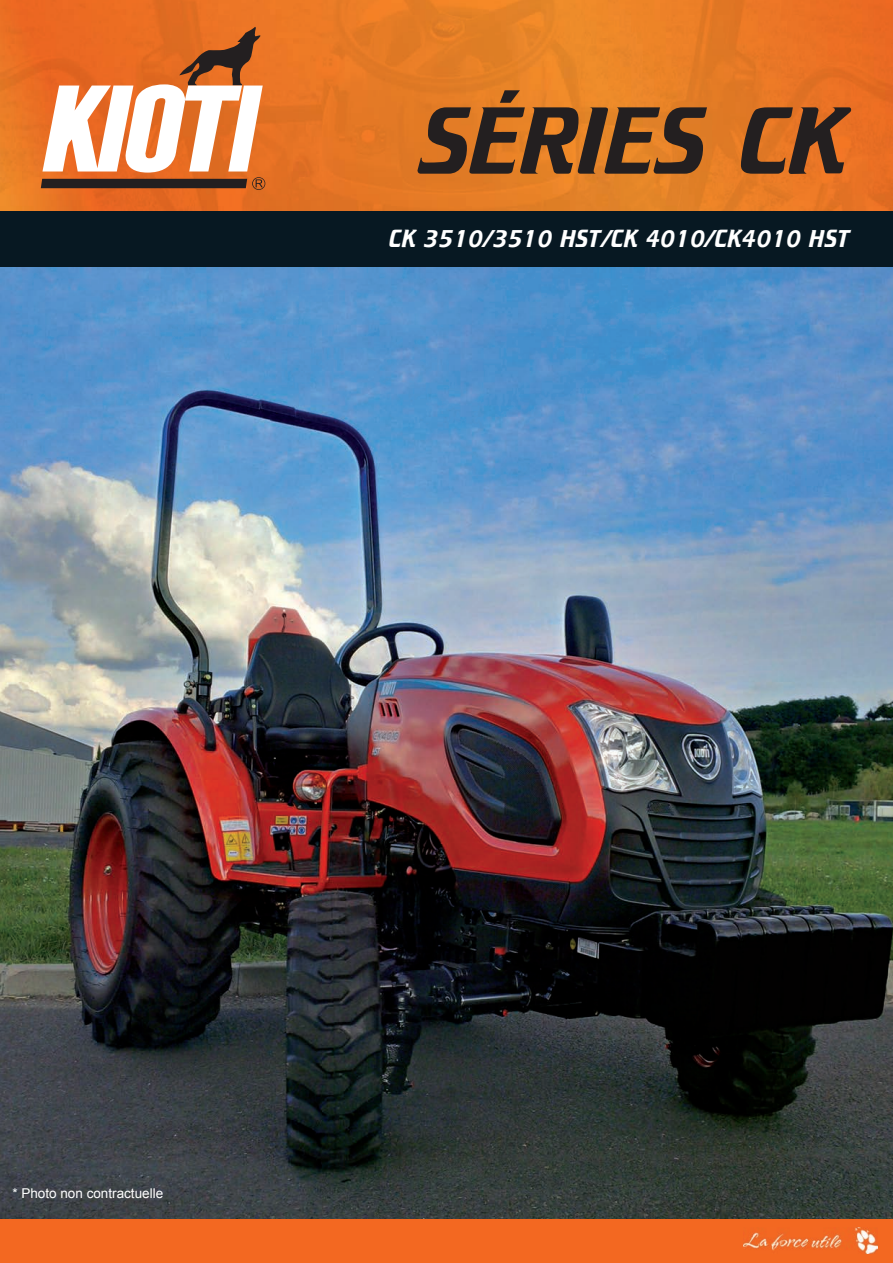
<style>
.page{position:relative;width:893px;height:1263px;background:#fff}
.page>*{position:absolute;margin:0;border:0;box-sizing:border-box;transform-origin:0 0}
.t1{font:97.5px "Trekker";letter-spacing:-.03em;color:#231f20}
.t2{font:25.2px "Trekker";color:#fff;scale:.93 1}
.t3{font:13.5px "Arial";color:#fff}
</style>
<div class="page">
<img style="left:0;top:267px;width:893px;height:952px">
<img style="left:0;top:0;width:893px;height:212px">
<svg style="left:41px;top:27px;width:224px;height:163px"></svg>
<div style="left:0;top:1219px;width:893px;height:44px;background:#f36821"></div>
<img style="left:744px;top:1227px;width:134px;height:27px">
<div style="left:0;top:212px;width:893px;height:55px;background:#071822"></div>
<h1 class="t1" style="left:418px;top:88px;width:433px">SÉRIES CK</h1>
<p class="t2" style="left:390px;top:224px;width:497px">CK 3510/3510 HST/CK 4010/CK4010 HST</p>
<p class="t3" style="left:12px;top:1184px;width:152px">* Photo non contractuelle</p>
</div>
